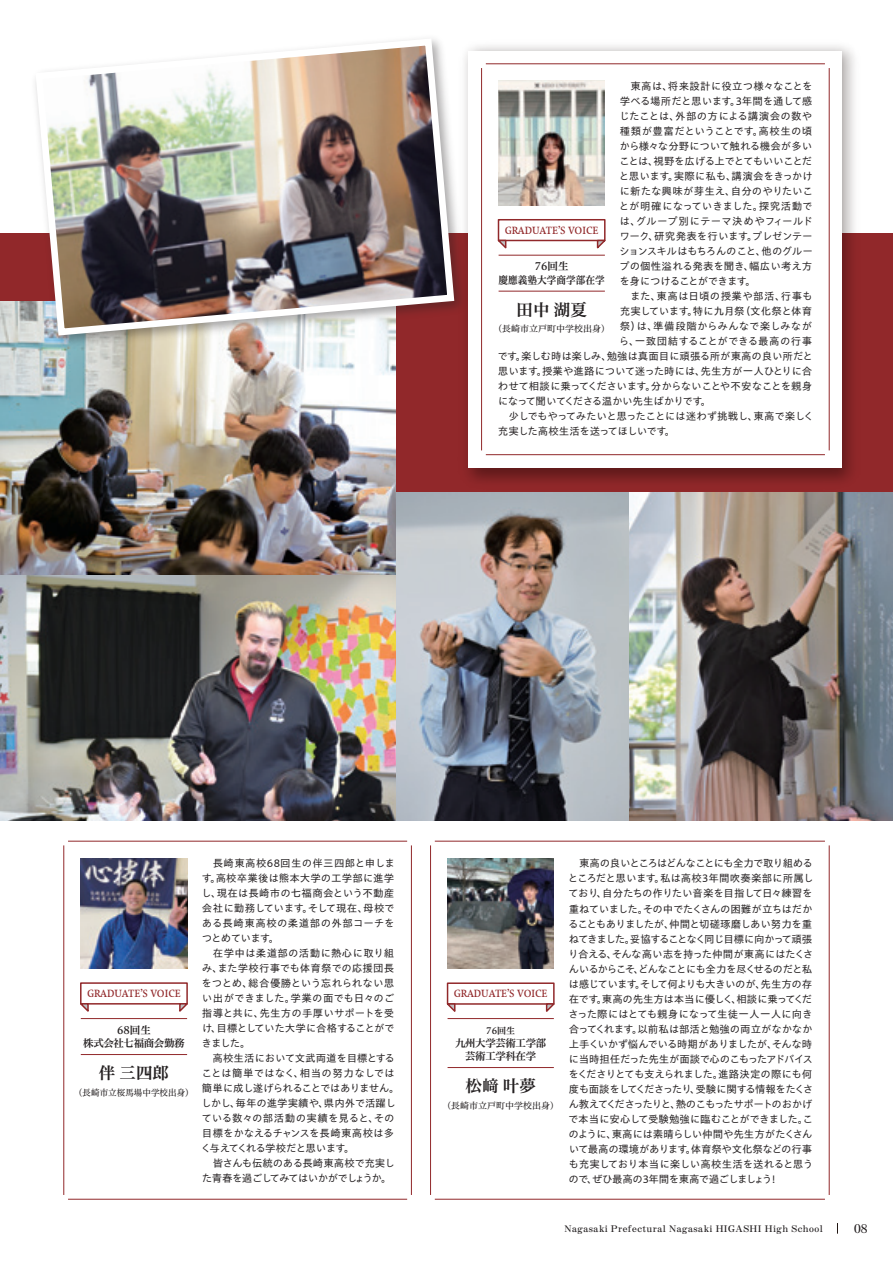
<style>
.page{position:relative;width:893px;height:1263px;background:#fff}
.page>*{position:absolute;margin:0;border:0;box-sizing:border-box;transform-origin:0 0}
.t1{font:16.5px "Hiragino UD Serif Std W6";color:#231f20}
.t2{font:700 12px "Ro H Min Sink Std";color:#231f20}
.t3{font:10.5px/15px "P Aoto Gothic Std N";letter-spacing:-.03em;color:#231f20}
.t4{font:10.5px "P Aoto Gothic Std N";letter-spacing:.005em;color:#231f20}
.t5{font:10.5px "P Aoto Gothic Std N";letter-spacing:.01em;color:#231f20}
.t6{font:10.5px "P Aoto Gothic Std N";letter-spacing:.02em;color:#231f20}
.t7{font:10.5px "P Aoto Gothic Std N";letter-spacing:-.01em;color:#231f20}
.t8{font:10.5px "P Aoto Gothic Std N";color:#231f20}
.t9{font:10.5px "P Aoto Gothic Std N";letter-spacing:-.05em;color:#231f20}
.t10{font:10.5px "P Aoto Gothic Std N";letter-spacing:-.065em;color:#231f20}
.t11{font:10.5px "P Aoto Gothic Std N";letter-spacing:.03em;color:#231f20}
.t12{font:10.5px "P Aoto Gothic Std N";letter-spacing:-.08em;color:#231f20}
.t13{font:10.5px/12.9px "Hiragino UD Serif Std W6";letter-spacing:-.04em;color:#231f20;text-align:center}
.t14{font:10.5px "P Aoto Gothic Std N";letter-spacing:-.075em;color:#231f20}
.t15{font:10.5px "P Aoto Gothic Std N";letter-spacing:-.06em;color:#231f20}
.t16{font:10.5px "P Aoto Gothic Std N";letter-spacing:-.07em;color:#231f20}
.t17{font:10.5px "P Aoto Gothic Std N";letter-spacing:-.005em;color:#231f20}
.t18{font:10.5px "P Aoto Gothic Std N";letter-spacing:.025em;color:#231f20}
.t19{font:10.5px/13.5px "Hiragino UD Serif Std W6";color:#231f20;text-align:center}
.t20{font:9.75px "Hiragino UD Serif Std W6";color:#91282a;scale:.95 1}
.t21{font:700 9px "Ro H Min Sink Std";letter-spacing:.05em;color:#231f20}
.t22{font:9px "Hiragino UD Serif Std W4";color:#231f20}
.t23{font:9px "Hiragino UD Serif Std W6";color:#231f20}
</style>
<div class="page">
<div style="left:0;top:233px;width:893px;height:396px;background:#91282a"></div>
<img style="left:467px;top:45px;width:388px;height:437px">
<div style="left:469px;top:51px;width:373px;height:416px;background:#fff"></div>
<hr style="left:486px;top:64px;width:339px;height:1px;background:#91282a">
<hr style="left:486px;top:454px;width:339px;height:1px;background:#91282a">
<hr style="left:829px;top:68px;width:1px;height:382px;background:#91282a">
<hr style="left:481px;top:68px;width:1px;height:382px;background:#91282a">
<img style="left:448px;top:858px;width:106px;height:111px">
<img style="left:395px;top:492px;width:235px;height:328px">
<img style="left:630px;top:492px;width:263px;height:328px">
<img style="left:81px;top:858px;width:106px;height:111px">
<img style="left:499px;top:81px;width:106px;height:124px">
<img style="left:1px;top:302px;width:394px;height:518px">
<img style="left:27px;top:45px;width:444px;height:308px">
<img style="left:32px;top:39px;width:426px;height:300px">
<hr style="left:435px;top:841px;width:390px;height:1px;background:#91282a">
<hr style="left:435px;top:1199px;width:390px;height:1px;background:#91282a">
<hr style="left:829px;top:845px;width:1px;height:350px;background:#91282a">
<hr style="left:430px;top:845px;width:1px;height:350px;background:#91282a">
<hr style="left:68px;top:841px;width:339px;height:1px;background:#91282a">
<hr style="left:68px;top:1199px;width:339px;height:1px;background:#91282a">
<hr style="left:411px;top:845px;width:1px;height:350px;background:#91282a">
<hr style="left:64px;top:845px;width:1px;height:350px;background:#91282a">
<div style="left:447px;top:982px;width:108px;height:23px;border:2px solid #91282a"></div>
<svg style="left:447px;top:1002px;width:10px;height:10px"></svg>
<svg style="left:544px;top:1002px;width:11px;height:10px"></svg>
<hr style="left:448px;top:1018px;width:106px;height:1px;background:#91282a">
<hr style="left:448px;top:1067px;width:106px;height:1px;background:#91282a">
<div style="left:80px;top:982px;width:108px;height:22px;border:2px solid #91282a"></div>
<svg style="left:80px;top:1002px;width:10px;height:10px"></svg>
<svg style="left:178px;top:1002px;width:10px;height:10px"></svg>
<hr style="left:81px;top:1018px;width:106px;height:1px;background:#91282a">
<hr style="left:81px;top:1054px;width:106px;height:1px;background:#91282a">
<div style="left:498px;top:219px;width:108px;height:22px;border:2px solid #91282a"></div>
<svg style="left:498px;top:239px;width:10px;height:9px"></svg>
<svg style="left:595px;top:239px;width:11px;height:9px"></svg>
<hr style="left:499px;top:255px;width:106px;height:1px;background:#91282a">
<hr style="left:499px;top:291px;width:106px;height:1px;background:#91282a">
<img style="left:0;top:425px;width:1px;height:191px">
<img style="left:0;top:616px;width:1px;height:204px">
<img style="left:0;top:233px;width:1px;height:192px">
<p class="t5" style="left:620px;top:79px;width:194px">　東高は、将来設計に役立つ様々なことを</p>
<p class="t3" style="left:620px;top:95px;width:194px">学べる場所だと思います。3年間を通して感</p>
<p class="t6" style="left:619px;top:109px;width:195px">じたことは、外部の方による講演会の数や</p>
<p class="t18" style="left:620px;top:124px;width:194px">種類が豊富だということです。高校生の頃</p>
<p class="t3" style="left:620px;top:140px;width:194px">から様々な分野について触れる機会が多い</p>
<p class="t15" style="left:619px;top:154px;width:195px">ことは、視野を広げる上でとてもいいことだ</p>
<p class="t3" style="left:619px;top:170px;width:195px">と思います。実際に私も、講演会をきっかけ</p>
<p class="t8" style="left:620px;top:184px;width:195px">に新たな興味が芽生え、自分のやりたいこ</p>
<p class="t4" style="left:619px;top:199px;width:195px">とが明確になっていきました。探究活動で</p>
<p class="t5" style="left:620px;top:214px;width:195px">は、グループ別にテーマ決めやフィールド</p>
<p class="t3" style="left:619px;top:230px;width:195px">ワーク、研究発表を行います。プレゼンテー</p>
<p class="t9" style="left:619px;top:244px;width:195px">ションスキルはもちろんのこと、他のグルー</p>
<p class="t8" style="left:619px;top:259px;width:195px">プの個性溢れる発表を聞き、幅広い考え方</p>
<p class="t12" style="left:619px;top:274px;width:138px">を身につけることができます。</p>
<p class="t6" style="left:620px;top:289px;width:194px">　また、東高は日頃の授業や部活、行事も</p>
<p class="t3" style="left:620px;top:305px;width:194px">充実しています。特に九月祭（文化祭と体育</p>
<p class="t6" style="left:620px;top:319px;width:194px">祭）は、準備段階からみんなで楽しみなが</p>
<p class="t4" style="left:619px;top:334px;width:195px">ら、一致団結することができる最高の行事</p>
<p class="t3" style="left:497px;top:350px;width:317px">です。楽しむ時は楽しみ、勉強は真面目に頑張る所が東高の良い所だと</p>
<p class="t7" style="left:498px;top:364px;width:316px">思います。授業や進路について迷った時には、先生方が一人ひとりに合</p>
<p class="t3" style="left:498px;top:380px;width:316px">わせて相談に乗ってくださいます。分からないことや不安なことを親身</p>
<p class="t10" style="left:498px;top:394px;width:215px">になって聞いてくださる温かい先生ばかりです。</p>
<p class="t9" style="left:498px;top:409px;width:317px">　少しでもやってみたいと思ったことには迷わず挑戦し、東高で楽しく</p>
<p class="t10" style="left:498px;top:424px;width:179px">充実した高校生活を送ってほしいです。</p>
<p class="t20" style="left:505px;top:222px;width:100px">GRADUATEʼS VOICE</p>
<p class="t19" style="left:499px;top:259px;width:108px">76回生<br>慶應義塾大学商学部在学</p>
<p class="t22" style="left:493px;top:322px;width:118px">（長崎市立戸町中学校出身）</p>
<p class="t1" style="left:517px;top:297px;width:72px">田中 湖夏</p>
<p class="t20" style="left:87px;top:986px;width:100px">GRADUATEʼS VOICE</p>
<p class="t13" style="left:83px;top:1022px;width:103px;line-height:13.5px">68回生<br>株式会社七福商会勤務</p>
<p class="t1" style="left:99px;top:1060px;width:72px">伴 三四郎</p>
<p class="t22" style="left:74px;top:1085px;width:122px">（長崎市立桜馬場中学校出身）</p>
<p class="t11" style="left:202px;top:856px;width:194px">　長崎東高校68回生の伴三四郎と申しま</p>
<p class="t4" style="left:201px;top:871px;width:194px">す。高校卒業後は熊本大学の工学部に進学</p>
<p class="t5" style="left:201px;top:886px;width:195px">し、現在は長崎市の七福商会という不動産</p>
<p class="t3" style="left:202px;top:902px;width:194px">会社に勤務しています。そして現在、母校で</p>
<p class="t11" style="left:202px;top:916px;width:194px">ある長崎東高校の柔道部の外部コーチを</p>
<p class="t14" style="left:202px;top:931px;width:79px">つとめています。</p>
<p class="t6" style="left:202px;top:946px;width:194px">　在学中は柔道部の活動に熱心に取り組</p>
<p class="t4" style="left:202px;top:961px;width:194px">み、また学校行事でも体育祭での応援団長</p>
<p class="t3" style="left:202px;top:977px;width:194px">をつとめ、総合優勝という忘れられない思</p>
<p class="t7" style="left:202px;top:991px;width:194px">い出ができました。学業の面でも日々のご</p>
<p class="t4" style="left:202px;top:1006px;width:194px">指導と共に、先生方の手厚いサポートを受</p>
<p class="t3" style="left:202px;top:1022px;width:195px">け、目標としていた大学に合格することがで</p>
<p class="t3" style="left:202px;top:1037px;width:50px">きました。</p>
<p class="t3" style="left:202px;top:1052px;width:195px">　高校生活において文武両道を目標とする</p>
<p class="t5" style="left:201px;top:1066px;width:195px">ことは簡単ではなく、相当の努力なしでは</p>
<p class="t16" style="left:202px;top:1081px;width:199px">簡単に成し遂げられることではありません。</p>
<p class="t17" style="left:201px;top:1096px;width:196px">しかし、毎年の進学実績や、県内外で活躍し</p>
<p class="t8" style="left:201px;top:1111px;width:195px">ている数々の部活動の実績を見ると、その</p>
<p class="t7" style="left:202px;top:1126px;width:194px">目標をかなえるチャンスを長崎東高校は多</p>
<p class="t14" style="left:201px;top:1141px;width:155px">く与えてくれる学校だと思います。</p>
<p class="t3" style="left:213px;top:1157px;width:184px">皆さんも伝統のある長崎東高校で充実し</p>
<p class="t12" style="left:202px;top:1171px;width:192px">た青春を過ごしてみてはいかがでしょうか。</p>
<p class="t20" style="left:454px;top:986px;width:100px">GRADUATEʼS VOICE</p>
<p class="t23" style="left:486px;top:1023px;width:30px">76回生</p>
<p class="t13" style="left:455px;top:1036px;width:93px">九州大学芸術工学部芸術工学科在学</p>
<p class="t1" style="left:465px;top:1073px;width:72px">松﨑 叶夢</p>
<p class="t22" style="left:442px;top:1098px;width:118px">（長崎市立戸町中学校出身）</p>
<p class="t3" style="left:568px;top:857px;width:247px;text-indent:11px">東高の良いところはどんなことにも全力で取り組めるところだと思います。私は高校3年間吹奏楽部に所属しており、自分たちの作りたい音楽を目指して日々練習を重ねていました。その中でたくさんの困難が立ちはだかることもありましたが、仲間と切磋琢磨しあい努力を重ねてきました。妥協することなく同じ目標に向かって頑張り合える、そんな高い志を持った仲間が東高にはたくさんいるからこそ、どんなことにも全力を尽くせるのだと私は感じています。そして何よりも大きいのが、先生方の存在です。東高の先生方は本当に優しく、相談に乗ってくださった際にはとても親身になって生徒一人一人に向き合ってくれます。以前私は部活と勉強の両立がなかなか上手くいかず悩んでいる時期がありましたが、そんな時に当時担任だった先生が面談で心のこもったアドバイスをくださりとても支えられました。進路決定の際にも何度も面談をしてくださったり、受験に関する情報をたくさん教えてくださったりと、熱のこもったサポートのおかげで本当に安心して受験勉強に臨むことができました。このように、東高には素晴らしい仲間や先生方がたくさんいて最高の環境があります。体育祭や文化祭などの行事も充実しており本当に楽しい高校生活を送れると思うので、ぜひ最高の3年間を東高で過ごしましょう！</p>
<p class="t21" style="left:564px;top:1223px;width:260px">Nagasaki Prefectural Nagasaki HIGASHI High School</p>
<p class="t2" style="left:854px;top:1221px;width:15px">08</p>
</div>
